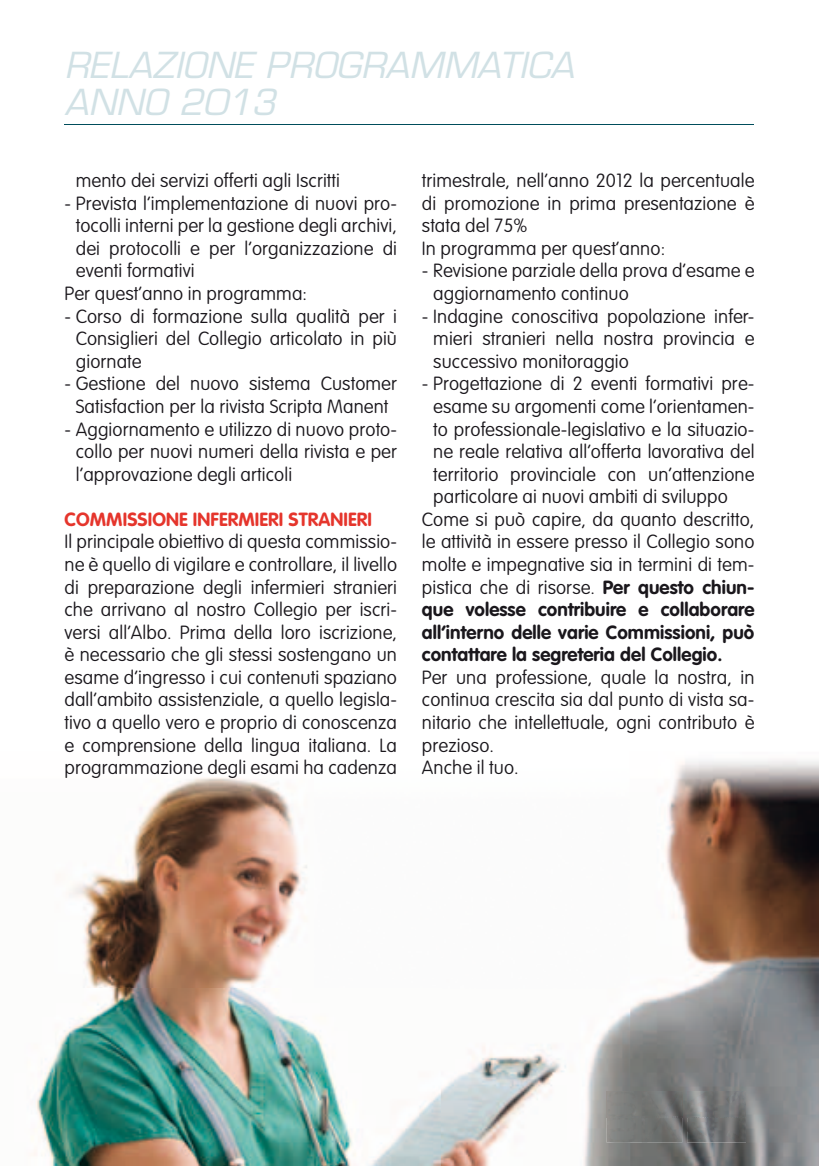
<style>
.page{position:relative;width:819px;height:1166px;background:#fff}
.page>*{position:absolute;margin:0;border:0;box-sizing:border-box;transform-origin:0 0}
.t1{font:italic 35px/36.8px "Eurostile";color:#d1e1e5}
.t2{font:100 18.9px/22.6px "VAG Rounded";letter-spacing:.005em;color:#1a171c;text-align:justify}
.t3{font:700 18.9px "VAG Rounded";letter-spacing:.005em;color:#1a171c}
.t4{font:700 18.9px "VAG Rounded";letter-spacing:.005em;color:#e5352c}
.s1{font-weight:700}
</style>
<div class="page">
<hr style="left:64px;top:124px;width:690px;height:1px;background:#004d5b">
<img style="left:33px;top:760px;width:786px;height:406px">
<img style="left:606px;top:1091px;width:76px;height:26px">
<img style="left:687px;top:1092px;width:58px;height:25px">
<img style="left:606px;top:1117px;width:76px;height:25px">
<img style="left:687px;top:1117px;width:58px;height:25px">
<h1 class="t1" style="left:64px;top:47px;width:511px">RELAZIONE PROGRAMMATICA<br>ANNO 2013</h1>
<p class="t2" style="left:76px;top:169px;width:266px">mento dei servizi offerti agli Iscritti</p>
<p class="t2" style="left:64px;top:192px;width:334px">- Prevista l’implementazione di nuovi pro-</p>
<p class="t2" style="left:76px;top:214px;width:322px">tocolli interni per la gestione degli archivi,</p>
<p class="t2" style="left:76px;top:237px;width:323px">dei protocolli e per l’organizzazione di</p>
<p class="t2" style="left:76px;top:259px;width:120px">eventi formativi</p>
<p class="t2" style="left:64px;top:282px;width:244px">Per quest’anno in programma:</p>
<p class="t2" style="left:76px;top:305px;width:322px;text-indent:-11px">- Corso di formazione sulla qualità per i Consiglieri del Collegio articolato in più giornate</p>
<p class="t2" style="left:64px;top:372px;width:334px;text-align:center">- Gestione del nuovo sistema Customer<br>Satisfaction per la rivista Scripta Manent</p>
<p class="t2" style="left:76px;top:417px;width:323px;text-indent:-11px">- Aggiornamento e utilizzo di nuovo proto&shy;collo per nuovi numeri della rivista e per l’approvazione degli articoli</p>
<p class="t4" style="left:64px;top:508px;width:309px">COMMISSIONE INFERMIERI STRANIERI</p>
<p class="t2" style="left:64px;top:530px;width:334px">Il principale obiettivo di questa commissio&shy;ne è quello di vigilare e controllare, il livello di preparazione degli infermieri stranieri che arrivano al nostro Collegio per iscri&shy;versi all’Albo. Prima della loro iscrizione, è necessario che gli stessi sostengano un esame d’ingresso i cui contenuti spaziano dall’ambito assistenziale, a quello legisla&shy;tivo a quello vero e proprio di conoscenza e comprensione della lingua italiana. La programmazione degli esami ha cadenza</p>
<p class="t2" style="left:422px;top:169px;width:334px;text-align:left">trimestrale, nell’anno 2012 la percentuale di promozione in prima presentazione è stata del 75%<br>In programma per quest’anno:</p>
<p class="t2" style="left:433px;top:259px;width:323px;text-indent:-11px">- Revisione parziale della prova d’esame e aggiornamento continuo</p>
<p class="t2" style="left:433px;top:305px;width:323px;text-indent:-11px">- Indagine conoscitiva popolazione infer&shy;mieri stranieri nella nostra provincia e successivo monitoraggio</p>
<p class="t2" style="left:422px;top:372px;width:334px">- Progettazione di 2 eventi formativi pre-</p>
<p class="t2" style="left:433px;top:395px;width:323px">esame su argomenti come l’orientamen-</p>
<p class="t2" style="left:433px;top:417px;width:323px">to professionale-legislativo e la situazio-</p>
<p class="t2" style="left:433px;top:440px;width:323px">ne reale relativa all’offerta lavorativa del</p>
<p class="t2" style="left:433px;top:463px;width:323px">territorio provinciale con un’attenzione</p>
<p class="t2" style="left:433px;top:485px;width:296px">particolare ai nuovi ambiti di sviluppo</p>
<p class="t2" style="left:422px;top:508px;width:334px">Come si può capire, da quanto descritto,</p>
<p class="t2" style="left:422px;top:530px;width:334px">le attività in essere presso il Collegio sono</p>
<p class="t2" style="left:422px;top:553px;width:334px">molte e impegnative sia in termini di tem-</p>
<p class="t2" style="left:422px;top:576px;width:334px">pistica che di risorse. <span class="s1">Per questo chiun-</span></p>
<p class="t3" style="left:422px;top:598px;width:334px">que volesse contribuire e collaborare</p>
<p class="t3" style="left:422px;top:621px;width:334px">all’interno delle varie Commissioni, può</p>
<p class="t3" style="left:422px;top:643px;width:302px">contattare la segreteria del Collegio.</p>
<p class="t2" style="left:422px;top:666px;width:334px;text-align:left">Per una professione, quale la nostra, in continua crescita sia dal punto di vista sa&shy;nitario che intellettuale, ogni contributo è prezioso.<br>Anche il tuo.</p>
</div>
